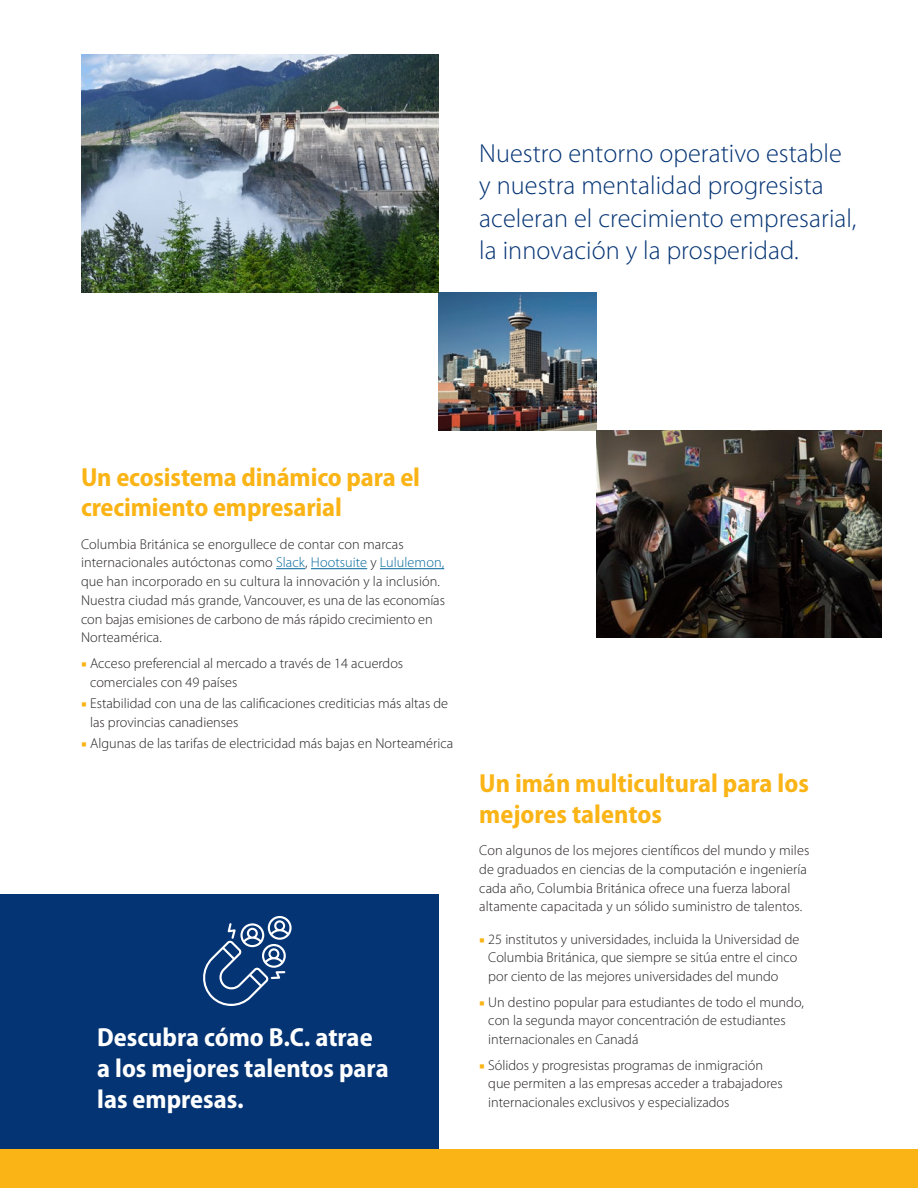
<style>
.page{position:relative;width:918px;height:1188px;background:#fff}
.page>*{position:absolute;margin:0;border:0;box-sizing:border-box;transform-origin:0 0}
.Intro_Text_14pt_Ligh{font:300 26.25px/32.2px "Myriad Pro";letter-spacing:.005em;color:#053474}
.Super_Header{font:700 semi-condensed 26.25px/30.8px "Myriad Pro";letter-spacing:-.005em;color:#fbb416}
.Super_Header-2{font:700 semi-condensed 26.25px/30.8px "Myriad Pro";color:#fff}
.Body_10pt_13_0_track{font:300 14.25px/18.8px "Myriad Pro";color:#231f20}
.s1{color:#01669a}
.s2{font-family:"Minion Pro";font-weight:400;color:#fbb416}
</style>
<div class="page">
<div style="left:0;top:894px;width:439px;height:256px;background:#053474"></div>
<svg style="left:276px;top:568px;width:29px;height:1px"></svg>
<hr style="left:311px;top:568px;width:56px;height:1px;background:#01669a">
<hr style="left:380px;top:568px;width:64px;height:1px;background:#01669a">
<img style="left:439px;top:293px;width:157px;height:137px">
<img style="left:596px;top:430px;width:285px;height:208px">
<img style="left:81px;top:54px;width:358px;height:239px">
<div style="left:0;top:1150px;width:918px;height:38px;background:#fbb416"></div>
<svg style="left:203px;top:916px;width:89px;height:90px"></svg>
<p class="Intro_Text_14pt_Ligh" style="left:479px;top:137px;width:379px">Nuestro entorno operativo estable y nuestra mentalidad progresista aceleran el crecimiento empresarial, la innovación y la prosperidad.</p>
<p class="Super_Header" style="left:81px;top:462px;width:341px">Un ecosistema dinámico para el crecimiento empresarial</p>
<p class="Body_10pt_13_0_track" style="left:81px;top:534px;width:366px">Columbia Británica se enorgullece de contar con marcas internacionales autóctonas como <span class="s1">Slack</span>, <span class="s1">Hootsuite</span> y <span class="s1">Lululemon, </span>que han incorporado en su cultura la innovación y la inclusión.<br>Nuestra ciudad más grande, Vancouver, es una de las economías con bajas emisiones de carbono de más rápido crecimiento en Norteamérica.</p>
<p class="Body_10pt_13_0_track" style="left:90px;top:654px;width:315px;text-indent:-9px"><span class="s2">■</span> Acceso preferencial al mercado a través de 14 acuerdos comerciales con 49 países</p>
<p class="Body_10pt_13_0_track" style="left:90px;top:694px;width:360px;text-indent:-9px"><span class="s2">■</span> Estabilidad con una de las calificaciones crediticias más altas de las provincias canadienses</p>
<p class="Body_10pt_13_0_track" style="left:81px;top:734px;width:374px"><span class="s2">■</span> Algunas de las tarifas de electricidad más bajas en Norteamérica</p>
<p class="Super_Header-2" style="left:97px;top:1023px;width:293px">Descubra cómo B.C. atrae a los mejores talentos para las empresas.</p>
<p class="Super_Header" style="left:479px;top:768px;width:331px">Un imán multicultural para los mejores talentos</p>
<p class="Body_10pt_13_0_track" style="left:479px;top:841px;width:332px">Con algunos de los mejores científicos del mundo y miles de graduados en ciencias de la computación e ingeniería cada año, Columbia Británica ofrece una fuerza laboral altamente capacitada y un sólido suministro de talentos.</p>
<p class="Body_10pt_13_0_track" style="left:488px;top:929px;width:313px;text-indent:-9px"><span class="s2">■</span> 25 institutos y universidades, incluida la Universidad de<br>Columbia Británica, que siempre se sitúa entre el cinco por ciento de las mejores universidades del mundo</p>
<p class="Body_10pt_13_0_track" style="left:488px;top:992px;width:317px;text-indent:-9px"><span class="s2">■</span> Un destino popular para estudiantes de todo el mundo, con la segunda mayor concentración de estudiantes internacionales en Canadá</p>
<p class="Body_10pt_13_0_track" style="left:488px;top:1055px;width:296px;text-indent:-9px"><span class="s2">■</span> Sólidos y progresistas programas de inmigración que permiten a las empresas acceder a trabajadores internacionales exclusivos y especializados</p>
</div>
